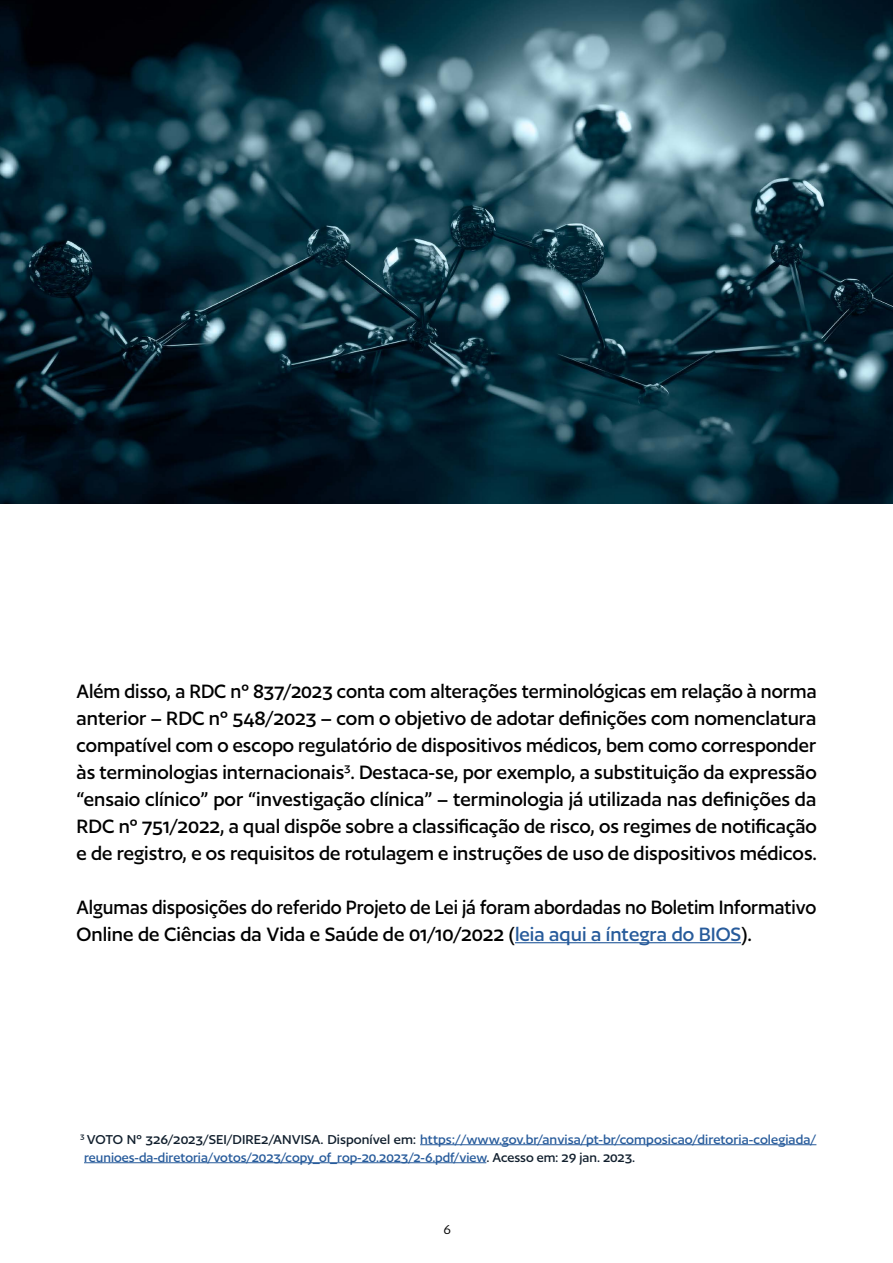
<style>
.page{position:relative;width:893px;height:1263px;background:#fff}
.page>*{position:absolute;margin:0;border:0;box-sizing:border-box;transform-origin:0 0}
.t1{font:500 22.5px/27px "Author";color:#000;text-align:justify;scale:.96 1}
.t2{font:500 22.5px/27px "Author";color:#000;scale:.94 1}
.t3{font:500 15px/18px "Author";color:#275b9b}
.t4{font:15px "Author";color:#000}
.s1{color:#275b9b}
.s2{color:#111f2d}
</style>
<div class="page">
<hr style="left:515px;top:942px;width:226px;height:1px;background:#275b9b">
<hr style="left:420px;top:1144px;width:396px;height:1px;background:#275b9b">
<hr style="left:84px;top:1162px;width:402px;height:1px;background:#275b9b">
<img style="left:0;top:0;width:893px;height:504px">
<p class="t1" style="left:77px;top:677px;width:773px">Além disso, a RDC nº 837/2023 conta com alterações terminológicas em relação à norma anterior – RDC nº 548/2023 – com o objetivo de adotar definições com nomenclatura compatível com o escopo regulatório de dispositivos médicos, bem como corresponder às terminologias internacionais<sup>3</sup>. Destaca-se, por exemplo, a substituição da expressão “ensaio clínico” por “investigação clínica” – terminologia já utilizada nas definições da RDC nº 751/2022, a qual dispõe sobre a classificação de risco, os regimes de notificação e de registro, e os requisitos de rotulagem e instruções de uso de dispositivos médicos.</p>
<p class="t2" style="left:77px;top:893px;width:789px">Algumas disposições do referido Projeto de Lei já foram abordadas no Boletim Informativo<br>Online de Ciências da Vida e Saúde de 01/10/2022 (<span class="s1">leia aqui a íntegra do BIOS</span>).</p>
<p class="t3" style="left:80px;top:1130px;width:737px"><sup>3</sup> <span class="s2">VOTO Nº 326/2023/SEI/DIRE2/ANVISA. Disponível em:</span> https://www.gov.br/anvisa/pt-br/composicao/diretoria-colegiada/ reunioes-da-diretoria/votos/2023/copy_of_rop-20.2023/2-6.pdf/view<span class="s2">. Acesso em: 29 jan. 2023.</span></p>
<p class="t4" style="left:443px;top:1221px;width:9px">6</p>
</div>
